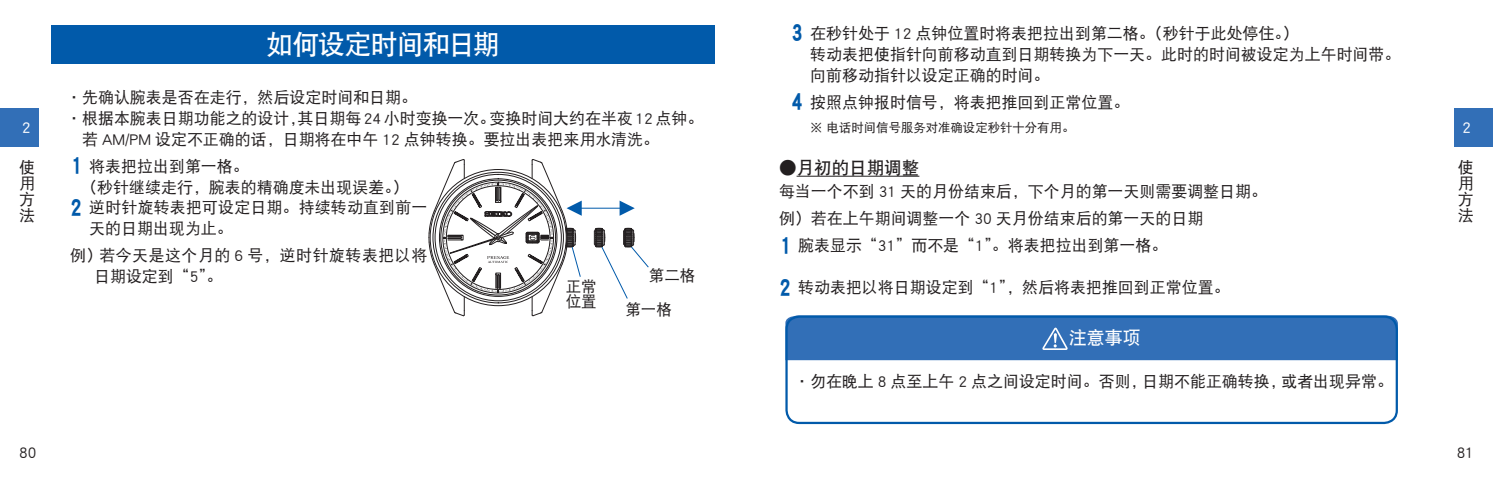
<style>
.page{position:relative;width:1493px;height:479px;background:#fff}
.page>*{position:absolute;margin:0;border:0;box-sizing:border-box;transform-origin:0 0}
.t1{font:27px "DF Hei GB W7";letter-spacing:-.04em;color:#fff}
.t2{font:27px/41.4px "DF Hei GB W9";color:#015aaa;scale:.85 1}
.t3{font:18px "DF Hei GB W7";color:#fff}
.t4{font:17.55px "DF Hei GB W7";color:#231f20}
.t5{font:15.97px/16px "DF Hei GB W5";color:#231f20;text-align:justify}
.t6{font:15.97px/20.7px "DF Hei GB W5";letter-spacing:.03em;color:#231f20}
.t7{font:15.75px "DF Hei GB W5";color:#231f20}
.t8{font:15.53px/15.1px "DF Hei GB W5";color:#231f20}
.t9{font:14.4px "DF Hei GB W5";color:#fff}
.t10{font:12.38px "DF Hei GB W5";color:#231f20}
</style>
<div class="page">
<div style="left:0;top:108px;width:38px;height:39px;background:#326fb7"></div>
<div style="left:1454px;top:108px;width:38px;height:39px;background:#326fb7"></div>
<div style="left:51px;top:26px;width:663px;height:38px;background:#015aaa"></div>
<svg style="left:619px;top:200px;width:16px;height:15px"></svg>
<hr style="left:575px;top:207px;width:51px;height:1px;background:#015aaa">
<svg style="left:428px;top:159px;width:154px;height:157px"></svg>
<svg style="left:594px;top:227px;width:55px;height:72px"></svg>
<hr style="left:796px;top:176px;width:123px;height:1px;background:#231f20">
<div style="left:785px;top:315px;width:612px;height:108px;border:2px solid #015aaa;border-radius:13px"></div>
<svg style="left:785px;top:315px;width:612px;height:45px;background:#3270b7"></svg>
<h1 class="t2" style="left:791px;top:10px;width:16px">3</h1>
<p class="t5" style="left:810px;top:23px;width:591px;line-height:20.7px;text-align:left">在秒针处于 12 点钟位置时将表把拉出到第二格。（秒针于此处停住。）<br>转动表把使指针向前移动直到日期转换为下一天。此时的时间被设定为上午时间带。向前移动指针以设定正确的时间。</p>
<p class="t5" style="left:810px;top:94px;width:320px">按照点钟报时信号，将表把推回到正常位置。</p>
<p class="t10" style="left:810px;top:121px;width:265px">※ 电话时间信号服务对准确设定秒针十分有用。</p>
<h1 class="t1" style="left:266px;top:30px;width:235px">如何设定时间和日期</h1>
<p class="t5" style="left:66px;top:89px;width:352px">・先确认腕表是否在走行，然后设定时间和日期。</p>
<p class="t5" style="left:66px;top:110px;width:638px">・根据本腕表日期功能之的设计，其日期每 24 小时变换一次。变换时间大约在半夜 12 点钟。</p>
<p class="t5" style="left:82px;top:130px;width:578px">若 AM/PM 设定不正确的话，日期将在中午 12 点钟转换。要拉出表把来用水清洗。</p>
<p class="t5" style="left:89px;top:158px;width:161px">将表把拉出到第一格。</p>
<p class="t5" style="left:81px;top:178px;width:328px">（秒针继续走行，腕表的精确度未出现误差。）</p>
<p class="t5" style="left:89px;top:199px;width:340px">逆时针旋转表把可设定日期。持续转动直到前一</p>
<p class="t5" style="left:89px;top:220px;width:145px">天的日期出现为止。</p>
<p class="t6" style="left:94px;top:245px;width:335px;text-indent:-24px">例）若今天是这个月的 6 号，逆时针旋转表把以将日期设定到“5”。</p>
<h1 class="t2" style="left:791px;top:79px;width:16px">4</h1>
<p class="t9" style="left:19px;top:120px;width:16px">２</p>
<p class="t9" style="left:1459px;top:120px;width:16px">２</p>
<p class="t5" style="left:19px;top:159px;width:17px">使用方法</p>
<p class="t5" style="left:1457px;top:159px;width:17px">使用方法</p>
<h1 class="t2" style="left:70px;top:143px;width:16px">1<br>2</h1>
<p class="t4" style="left:779px;top:158px;width:142px">●月初的日期调整</p>
<p class="t5" style="left:779px;top:183px;width:489px">每当一个不到 31 天的月份结束后，下个月的第一天则需要调整日期。</p>
<p class="t5" style="left:779px;top:210px;width:426px">例）若在上午期间调整一个 30 天月份结束后的第一天的日期</p>
<p class="t5" style="left:798px;top:237px;width:371px">腕表显示“31”而不是“1”。将表把拉出到第一格。</p>
<p class="t5" style="left:798px;top:278px;width:433px">转动表把以将日期设定到“1”，然后将表把推回到正常位置。</p>
<h1 class="t2" style="left:779px;top:223px;width:16px">1<br>2</h1>
<p class="t8" style="left:565px;top:278px;width:33px">正常位置</p>
<p class="t8" style="left:625px;top:257px;width:72px;line-height:34px;text-indent:24px">第二格第一格</p>
<p class="t3" style="left:1069px;top:328px;width:73px">注意事项</p>
<p class="t5" style="left:794px;top:372px;width:600px">・勿在晚上 8 点至上午 2 点之间设定时间。否则，日期不能正确转换，或者出现异常。</p>
<p class="t7" style="left:19px;top:443px;width:19px">80</p>
<p class="t7" style="left:1456px;top:443px;width:18px">81</p>
</div>
